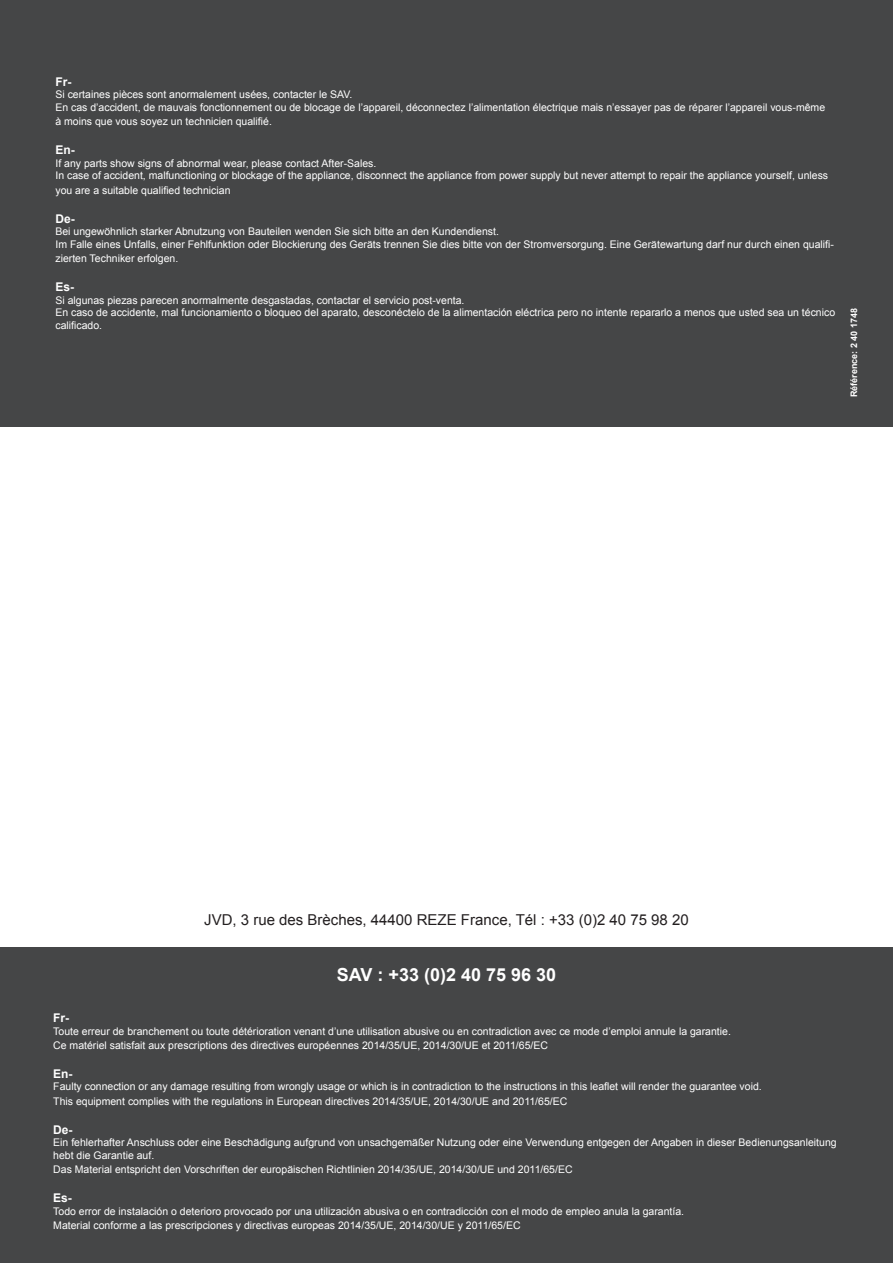
<style>
.page{position:relative;width:893px;height:1263px;background:#fff}
.page>*{position:absolute;margin:0;border:0;box-sizing:border-box;transform-origin:0 0}
.t1{font:700 18px "Arial";color:#fff}
.t2{font:15px "Arial";color:#231f20}
.t3{font:700 12px "Arial";color:#fff}
.t4{font:10.5px/14.4px "Arial";color:#fff}
.t5{font:700 9px "Arial";color:#fff}
</style>
<div class="page">
<div style="left:0;top:0;width:893px;height:427px;background:#454647"></div>
<div style="left:0;top:947px;width:893px;height:316px;background:#454647"></div>
<p class="t3" style="left:55px;top:74px;width:17px">Fr-</p>
<p class="t4" style="left:55px;top:88px;width:299px">Si certaines pièces sont anormalement usées, contacter le SAV.</p>
<p class="t4" style="left:55px;top:100px;width:771px">En cas d’accident, de mauvais fonctionnement ou de blocage de l’appareil, déconnectez l’alimentation électrique mais n’essayer pas de réparer l’appareil vous-même à moins que vous soyez un technicien qualifié.</p>
<p class="t3" style="left:55px;top:142px;width:21px">En-</p>
<p class="t4" style="left:55px;top:156px;width:322px">If any parts show signs of abnormal wear, please contact After-Sales.</p>
<p class="t4" style="left:55px;top:169px;width:774px">In case of accident, malfunctioning or blockage of the appliance, disconnect the appliance from power supply but never attempt to repair the appliance yourself, unless you are a suitable qualified technician</p>
<p class="t3" style="left:55px;top:210px;width:21px">De-</p>
<p class="t4" style="left:55px;top:224px;width:445px">Bei ungewöhnlich starker Abnutzung von Bauteilen wenden Sie sich bitte an den Kundendienst.</p>
<p class="t4" style="left:55px;top:237px;width:780px">Im Falle eines Unfalls, einer Fehlfunktion oder Blockierung des Geräts trennen Sie dies bitte von der Stromversorgung. Eine Gerätewartung darf nur durch einen qualifi&shy;zierten Techniker erfolgen.</p>
<p class="t3" style="left:55px;top:279px;width:20px">Es-</p>
<p class="t4" style="left:55px;top:293px;width:411px">Si algunas piezas parecen anormalmente desgastadas, contactar el servicio post-venta.</p>
<p class="t4" style="left:55px;top:306px;width:781px;line-height:12.6px">En caso de accidente, mal funcionamiento o bloqueo del aparato, desconéctelo de la alimentación eléctrica pero no intente repararlo a menos que usted sea un técnico calificado.</p>
<p class="t5" style="left:848px;top:397px;width:91px;rotate:-90deg">Référence: 2 40 1748</p>
<p class="t2" style="left:204px;top:910px;width:486px">JVD, 3 rue des Brèches, 44400 REZE France, Tél : +33 (0)2 40 75 98 20</p>
<p class="t1" style="left:337px;top:962px;width:221px">SAV : +33 (0)2 40 75 96 30</p>
<p class="t3" style="left:53px;top:1010px;width:17px">Fr-</p>
<p class="t4" style="left:53px;top:1024px;width:679px">Toute erreur de branchement ou toute détérioration venant d’une utilisation abusive ou en contradiction avec ce mode d’emploi annule la garantie.</p>
<p class="t4" style="left:53px;top:1038px;width:496px">Ce matériel satisfait aux prescriptions des directives européennes 2014/35/UE, 2014/30/UE et 2011/65/EC</p>
<p class="t3" style="left:53px;top:1065px;width:21px">En-</p>
<p class="t4" style="left:53px;top:1079px;width:710px">Faulty connection or any damage resulting from wrongly usage or which is in contradiction to the instructions in this leaflet will render the guarantee void.</p>
<p class="t4" style="left:53px;top:1094px;width:516px">This equipment complies with the regulations in European directives 2014/35/UE, 2014/30/UE and 2011/65/EC</p>
<p class="t3" style="left:53px;top:1121px;width:21px">De-</p>
<p class="t4" style="left:53px;top:1136px;width:785px;line-height:12.6px">Ein fehlerhafter Anschluss oder eine Beschädigung aufgrund von unsachgemäßer Nutzung oder eine Verwendung entgegen der Angaben in dieser Bedienungsanleitung hebt die Garantie auf.</p>
<p class="t4" style="left:53px;top:1162px;width:521px">Das Material entspricht den Vorschriften der europäischen Richtlinien 2014/35/UE, 2014/30/UE und 2011/65/EC</p>
<p class="t3" style="left:53px;top:1190px;width:20px">Es-</p>
<p class="t4" style="left:53px;top:1204px;width:632px">Todo error de instalación o deterioro provocado por una utilización abusiva o en contradicción con el modo de empleo anula la garantía.</p>
<p class="t4" style="left:53px;top:1218px;width:469px">Material conforme a las prescripciones y directivas europeas 2014/35/UE, 2014/30/UE y 2011/65/EC</p>
</div>
